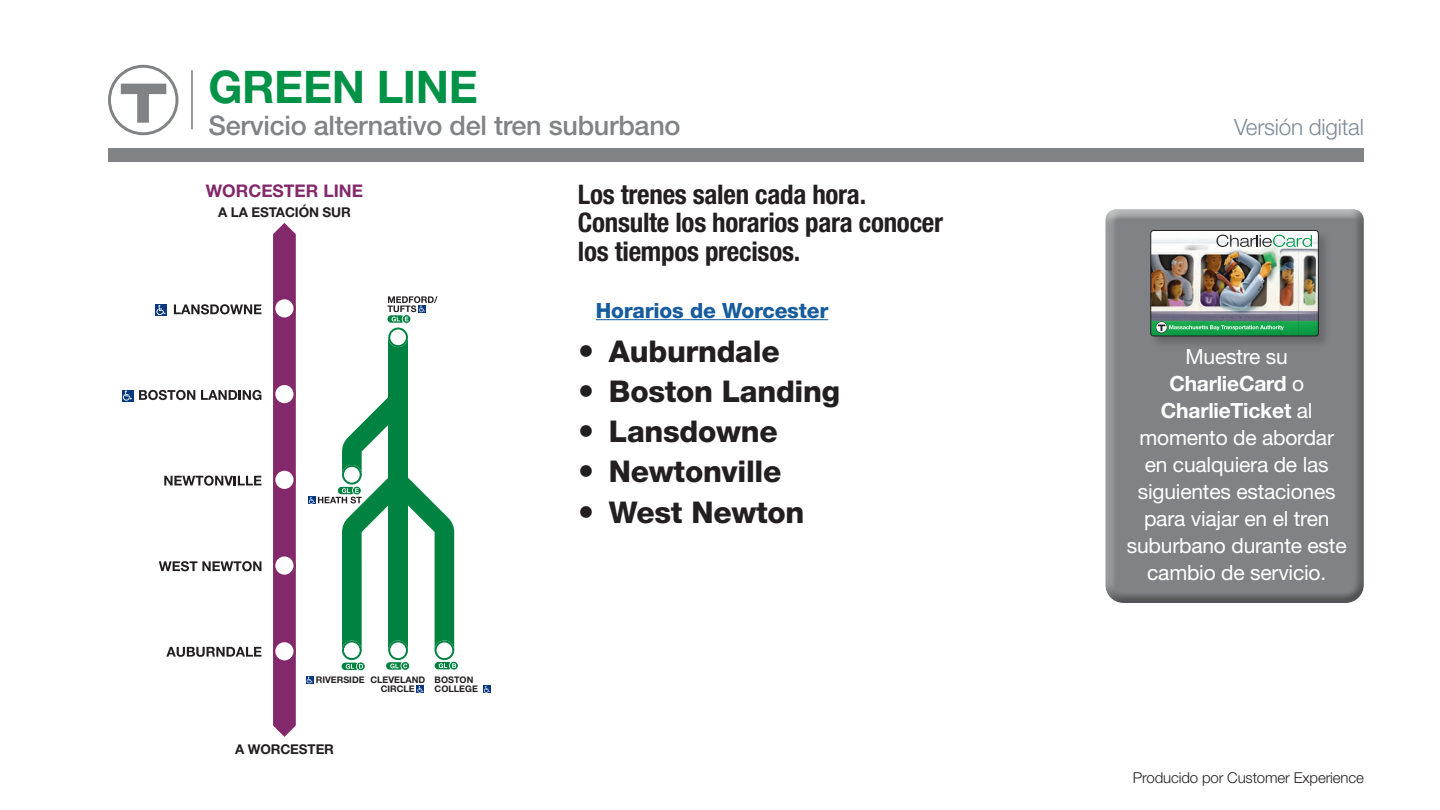
<style>
.page{position:relative;width:1440px;height:810px;background:#fff}
.page>*{position:absolute;margin:0;border:0;box-sizing:border-box;transform-origin:0 0}
.Section_Title{font:700 45px "Helvetica Neue LT Std";letter-spacing:-.01em;color:#009246}
.t1{font:800 30px "Helvetica Neue LT Std";letter-spacing:-.01em;color:#231f20}
.t2{font:700 condensed 27px/28.5px "Helvetica Neue LT Std";letter-spacing:-.01em;color:#231f20}
.Section_Subtitle{font:500 27px "Helvetica Neue LT Std";letter-spacing:-.01em;color:#808285}
.t3{font:300 22.5px "Helvetica Neue LT Std";letter-spacing:-.01em;color:#7b8a97}
.Section_Subtitle-2{font:21px/27px "Helvetica Neue LT Std";letter-spacing:-.01em;color:#fff;text-align:center}
.t4{font:800 21px "Helvetica Neue LT Std";letter-spacing:-.01em;color:#175d9e}
.t5{font:18px "Helvetica Neue LT Std";color:#808285}
.t6{font:700 17.4px "Helvetica Neue LT Std";color:#83296b}
.Cover_Subtitle{font:300 15px "Helvetica Neue LT Std";letter-spacing:-.01em;color:#231f20}
.t7{font:700 13.5px "Helvetica Neue LT Std";letter-spacing:-.01em;color:#231f20}
.t8{font:700 12.15px "Helvetica Neue LT Std";color:#231f20}
.t9{font:700 9.15px/9.1px "Helvetica Neue LT Std";color:#231f20}
.s1{font-weight:700}
</style>
<div class="page">
<div style="left:108px;top:148px;width:1256px;height:14px;background:#808285"></div>
<div style="left:1104px;top:210px;width:261px;height:394px;background:#231f20;opacity:.4"></div>
<hr style="left:596px;top:319px;width:232px;height:1px;background:#175d9e">
<svg style="left:108px;top:65px;width:70px;height:70px"></svg>
<hr style="left:191px;top:71px;width:2px;height:58px;background:#848689">
<div style="left:1150px;top:230px;width:181px;height:119px;background:#231f20;opacity:.25"></div>
<img style="left:1150px;top:232px;width:168px;height:104px">
<div style="left:1150px;top:230px;width:168px;height:106px;border:1px solid #231f20;border-radius:3px"></div>
<svg style="left:1155px;top:321px;width:12px;height:12px"></svg>
<svg style="left:1156px;top:322px;width:10px;height:11px"></svg>
<svg style="left:1216px;top:235px;width:96px;height:12px"></svg>
<svg style="left:1158px;top:325px;width:126px;height:6px"></svg>
<div style="left:388px;top:337px;width:20px;height:313px;background:#008240"></div>
<svg style="left:273px;top:223px;width:23px;height:514px;background:#94477f"></svg>
<div style="left:155px;top:304px;width:12px;height:12px;background:#083981"></div>
<svg style="left:156px;top:305px;width:10px;height:10px"></svg>
<div style="left:122px;top:390px;width:11px;height:11px;background:#083981"></div>
<svg style="left:123px;top:390px;width:9px;height:11px"></svg>
<svg style="left:139px;top:390px;width:56px;height:10px"></svg>
<svg style="left:201px;top:390px;width:60px;height:10px"></svg>
<svg style="left:164px;top:476px;width:97px;height:10px"></svg>
<svg style="left:159px;top:561px;width:102px;height:10px"></svg>
<svg style="left:166px;top:647px;width:95px;height:10px"></svg>
<svg style="left:174px;top:304px;width:87px;height:10px"></svg>
<div style="left:483px;top:686px;width:8px;height:7px;background:#083981"></div>
<svg style="left:484px;top:686px;width:6px;height:7px"></svg>
<div style="left:417px;top:685px;width:7px;height:8px;background:#083981"></div>
<svg style="left:417px;top:686px;width:6px;height:7px"></svg>
<svg style="left:306px;top:676px;width:8px;height:8px"></svg>
<svg style="left:307px;top:677px;width:6px;height:6px"></svg>
<div style="left:308px;top:496px;width:8px;height:8px;background:#083981"></div>
<svg style="left:387px;top:296px;width:50px;height:51px"></svg>
<svg style="left:309px;top:397px;width:150px;height:274px"></svg>
<p class="Section_Title" style="left:208px;top:59px;width:271px">GREEN LINE</p>
<p class="Section_Subtitle" style="left:208px;top:109px;width:473px">Servicio alternativo del tren suburbano</p>
<p class="t6" style="left:206px;top:180px;width:159px">WORCESTER LINE</p>
<p class="t8" style="left:226px;top:207px;width:119px">TO SOUTH STATION</p>
<p class="t7" style="left:218px;top:203px;width:134px">A LA ESTACIÓN SUR</p>
<p class="t9" style="left:316px;top:675px;width:50px">RIVERSIDE</p>
<p class="t9" style="left:370px;top:675px;width:56px;text-align:center">CLEVELAND<br>CIRCLE</p>
<p class="t9" style="left:435px;top:675px;width:45px">BOSTON<br>COLLEGE</p>
<p class="t7" style="left:235px;top:741px;width:100px">A WORCESTER</p>
<p class="t8" style="left:235px;top:743px;width:100px">TO WORCESTER</p>
<p class="t2" style="left:578px;top:179px;width:290px">Los trenes salen cada hora.</p>
<p class="t2" style="left:578px;top:208px;width:367px">Consulte los horarios para conocer los tiempos precisos.</p>
<p class="t4" style="left:596px;top:298px;width:234px">Horarios de Worcester</p>
<p class="t1" style="left:609px;top:334px;width:172px">Auburndale</p>
<p class="t1" style="left:609px;top:374px;width:233px">Boston Landing</p>
<p class="t1" style="left:609px;top:414px;width:170px">Lansdowne</p>
<p class="t1" style="left:609px;top:454px;width:174px">Newtonville</p>
<p class="t1" style="left:609px;top:494px;width:197px">West Newton</p>
<p class="t3" style="left:1234px;top:113px;width:131px">Versión digital</p>
<p class="t5" style="left:1353px;top:118px;width:12px">5</p>
<p class="Section_Subtitle-2" style="left:1127px;top:343px;width:221px">Muestre su<br><span class="s1">CharlieCard</span> o<br><span class="s1">CharlieTicket</span> al momento de abordar en cualquiera de las siguientes estaciones para viajar en el tren suburbano durante este cambio de servicio.</p>
<p class="Cover_Subtitle" style="left:1133px;top:769px;width:232px">Producido por Customer Experience</p>
</div>
